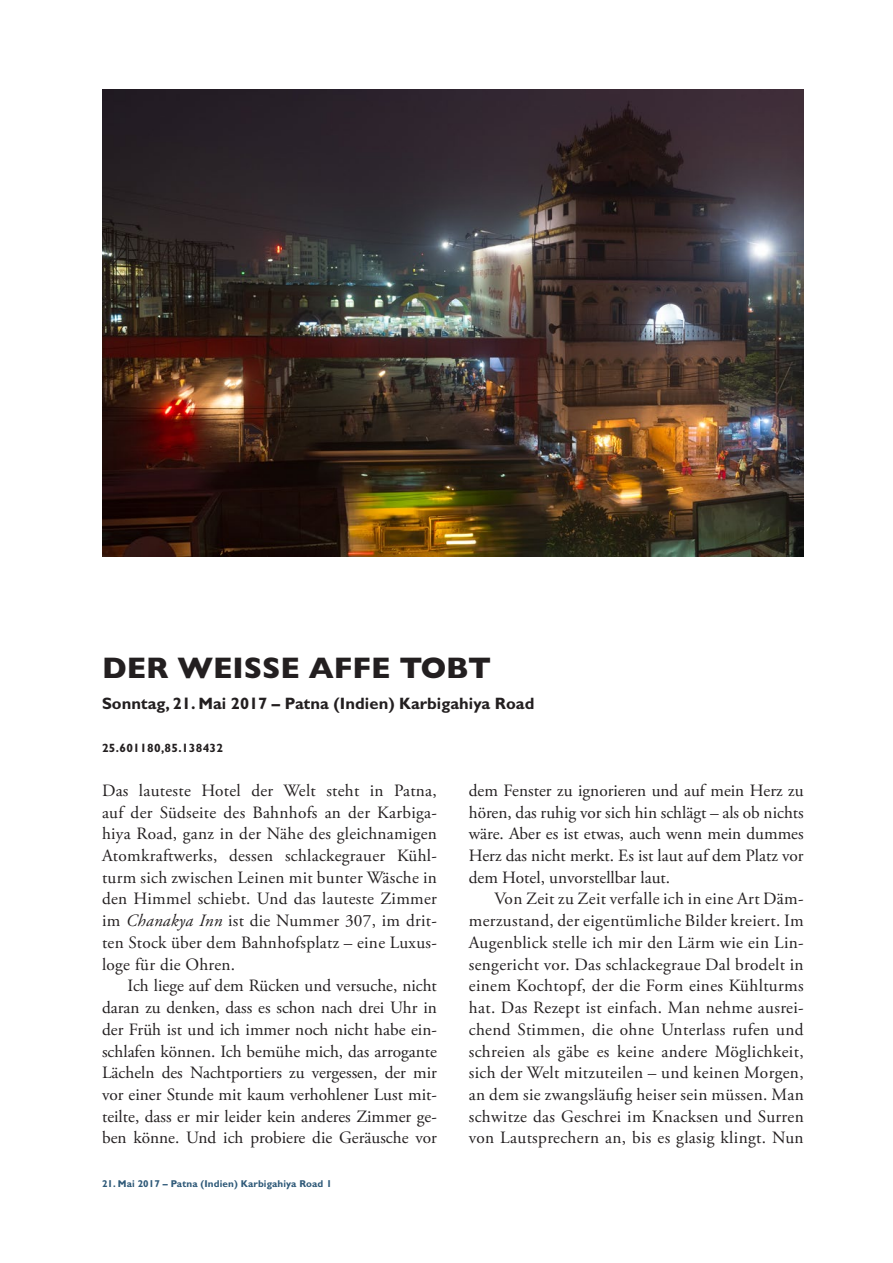
<style>
.page{position:relative;width:893px;height:1263px;background:#fff}
.page>*{position:absolute;margin:0;border:0;box-sizing:border-box;transform-origin:0 0}
.Titel{font:800 30px "Gill Sans MT Pro";color:#231f20}
.Lauftext_mit_Einzug{font:17.25px/21.8px "Adobe Garamond Pro";color:#231f20;text-align:justify}
.Lauftext_ohne_Einzug{font:17.25px/21.8px "Adobe Garamond Pro";letter-spacing:.015em;color:#231f20;text-align:justify}
.Vorspann{font:700 16.5px "Gill Sans MT Pro";color:#231f20}
.Episoda_Geotag{font:700 12px "Gill Sans MT Pro";letter-spacing:.025em;color:#231f20}
.t1{font:700 9.9px "Gill Sans MT Pro";letter-spacing:.01em;color:#2e5978}
.s1{font-style:italic}
</style>
<div class="page">
<img style="left:102px;top:89px;width:702px;height:468px">
<p class="Titel" style="left:102px;top:650px;width:391px">DER WEISSE AFFE TOBT</p>
<p class="Vorspann" style="left:102px;top:693px;width:434px">Sonntag, 21. Mai 2017 – Patna (Indien) Karbigahiya Road</p>
<p class="Episoda_Geotag" style="left:102px;top:741px;width:123px">25.601180,85.138432</p>
<p class="Lauftext_mit_Einzug" style="left:469px;top:780px;width:336px">dem Fenster zu ignorieren und auf mein Herz zu hören, das ruhig vor sich hin schlägt – als ob nichts wäre. Aber es ist etwas, auch wenn mein dummes Herz das nicht merkt. Es ist laut auf dem Platz vor dem Hotel, unvorstellbar laut.</p>
<p class="Lauftext_mit_Einzug" style="left:469px;top:889px;width:336px;text-indent:26px">Von Zeit zu Zeit verfalle ich in eine Art Däm&shy;merzustand, der eigentümliche Bilder kreiert. Im Augenblick stelle ich mir den Lärm wie ein Lin&shy;sengericht vor. Das schlackegraue Dal brodelt in einem Kochtopf, der die Form eines Kühlturms hat. Das Rezept ist einfach. Man nehme ausrei&shy;chend Stimmen, die ohne Unterlass rufen und schreien als gäbe es keine andere Möglichkeit, sich der Welt mitzuteilen – und keinen Morgen, an dem sie zwangsläufig heiser sein müssen. Man schwitze das Geschrei im Knacksen und Surren von Lautsprechern an, bis es glasig klingt. Nun</p>
<p class="Lauftext_ohne_Einzug" style="left:102px;top:780px;width:336px">Das lauteste Hotel der Welt steht in Patna, auf der Südseite des Bahnhofs an der Karbiga&shy;hiya Road, ganz in der Nähe des gleichnamigen Atomkraftwerks, dessen schlackegrauer Kühl&shy;turm sich zwischen Leinen mit bunter Wäsche in den Himmel schiebt. Und das lauteste Zimmer im <span class="s1">Chanakya Inn</span> ist die Nummer 307, im drit&shy;ten Stock über dem Bahnhofsplatz – eine Luxus&shy;loge für die Ohren.</p>
<p class="Lauftext_mit_Einzug" style="left:102px;top:975px;width:336px;text-indent:26px">Ich liege auf dem Rücken und versuche, nicht daran zu denken, dass es schon nach drei Uhr in der Früh ist und ich immer noch nicht habe ein&shy;schlafen können. Ich bemühe mich, das arrogante Lächeln des Nachtportiers zu vergessen, der mir vor einer Stunde mit kaum verhohlener Lust mit&shy;teilte, dass er mir leider kein anderes Zimmer ge&shy;ben könne. Und ich probiere die Geräusche vor</p>
<p class="t1" style="left:102px;top:1177px;width:231px">21. Mai 2017 – Patna (Indien) Karbigahiya Road 1</p>
</div>
